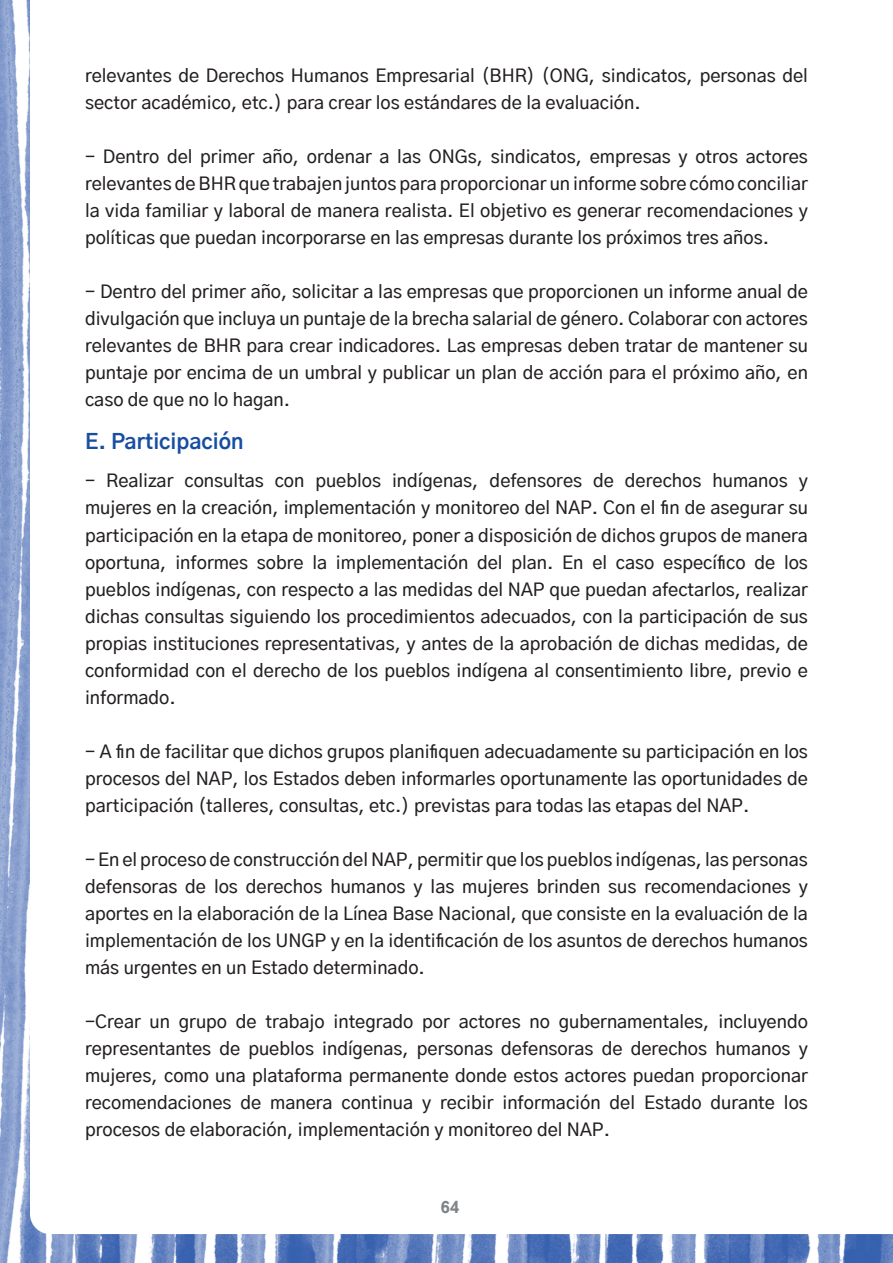
<style>
.page{position:relative;width:893px;height:1263px;background:#fff}
.page>*{position:absolute;margin:0;border:0;box-sizing:border-box;transform-origin:0 0}
.t1{font:700 21px "Gothic A1";color:#184ea1}
.t2{font:500 18px/27px "Gothic A1";color:#231f20;text-align:justify}
.t3{font:900 15px "Gothic A1";color:#7f8487}
</style>
<div class="page">
<img style="left:0;top:0;width:893px;height:1263px">
<p class="t2" style="left:85px;top:62px;width:724px">relevantes de Derechos Humanos Empresarial (BHR) (ONG, sindicatos, personas del sector académico, etc.) para crear los estándares de la evaluación.</p>
<p class="t2" style="left:85px;top:143px;width:724px">- Dentro del primer año, ordenar a las ONGs, sindicatos, empresas y otros actores relevantes de BHR que trabajen juntos para proporcionar un informe sobre cómo conciliar la vida familiar y laboral de manera realista. El objetivo es generar recomendaciones y políticas que puedan incorporarse en las empresas durante los próximos tres años.</p>
<p class="t2" style="left:85px;top:278px;width:724px">- Dentro del primer año, solicitar a las empresas que proporcionen un informe anual de divulgación que incluya un puntaje de la brecha salarial de género. Colaborar con actores relevantes de BHR para crear indicadores. Las empresas deben tratar de mantener su puntaje por encima de un umbral y publicar un plan de acción para el próximo año, en caso de que no lo hagan.</p>
<p class="t1" style="left:85px;top:424px;width:160px">E. Participación</p>
<p class="t2" style="left:85px;top:467px;width:724px">- Realizar consultas con pueblos indígenas, defensores de derechos humanos y mujeres en la creación, implementación y monitoreo del NAP. Con el fin de asegurar su participación en la etapa de monitoreo, poner a disposición de dichos grupos de manera oportuna, informes sobre la implementación del plan. En el caso específico de los pueblos indígenas, con respecto a las medidas del NAP que puedan afectarlos, realizar dichas consultas siguiendo los procedimientos adecuados, con la participación de sus propias instituciones representativas, y antes de la aprobación de dichas medidas, de conformidad con el derecho de los pueblos indígena al consentimiento libre, previo e informado.</p>
<p class="t2" style="left:85px;top:737px;width:724px">- A fin de facilitar que dichos grupos planifiquen adecuadamente su participación en los procesos del NAP, los Estados deben informarles oportunamente las oportunidades de participación (talleres, consultas, etc.) previstas para todas las etapas del NAP.</p>
<p class="t2" style="left:85px;top:845px;width:724px">- En el proceso de construcción del NAP, permitir que los pueblos indígenas, las personas defensoras de los derechos humanos y las mujeres brinden sus recomendaciones y aportes en la elaboración de la Línea Base Nacional, que consiste en la evaluación de la implementación de los UNGP y en la identificación de los asuntos de derechos humanos más urgentes en un Estado determinado.</p>
<p class="t2" style="left:85px;top:1007px;width:724px">-Crear un grupo de trabajo integrado por actores no gubernamentales, incluyendo representantes de pueblos indígenas, personas defensoras de derechos humanos y mujeres, como una plataforma permanente donde estos actores puedan proporcionar recomendaciones de manera continua y recibir información del Estado durante los procesos de elaboración, implementación y monitoreo del NAP.</p>
<p class="t3" style="left:441px;top:1195px;width:20px">64</p>
</div>
